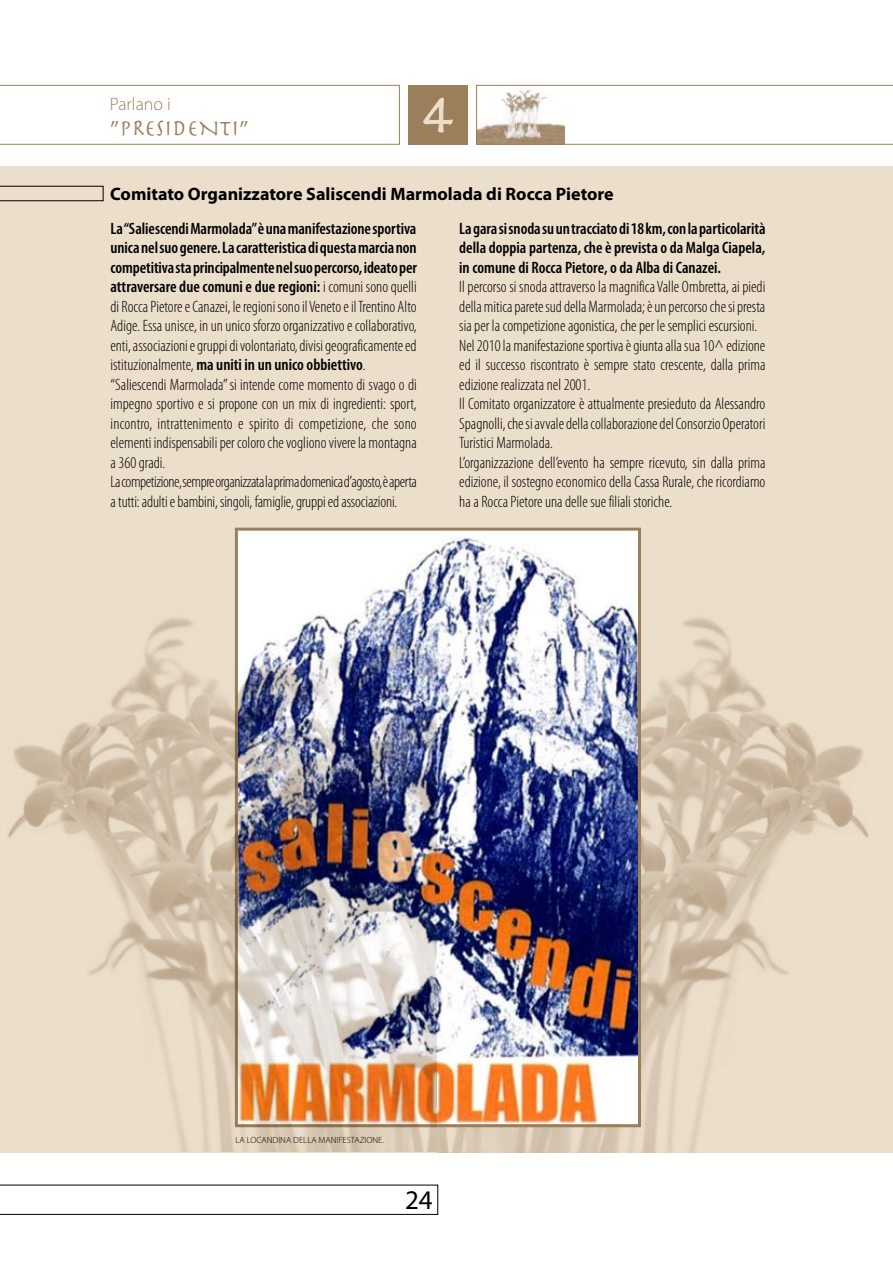
<style>
.page{position:relative;width:893px;height:1263px;background:#fff}
.page>*{position:absolute;margin:0;border:0;box-sizing:border-box;transform-origin:0 0}
.t1{font:54px "Herculanum";color:#ebdeca}
.t2{font:27px "Myriad Pro";color:#000}
.t3{font:23.1px "Herculanum";color:#9b7f5a}
.t4{font:700 18px "Myriad Pro";color:#000}
.t5{font:300 18px "Myriad Pro";color:#9b7f5a}
.t6{font:300 condensed 16.5px/19.5px "Myriad Pro";color:#000}
.t7{font:600 condensed 16.5px/19.5px "Myriad Pro";color:#000;text-align:justify}
.t8{font:300 9px "Myriad Pro";color:#000}
.s1{font-weight:600}
</style>
<div class="page">
<div style="left:0;top:166px;width:893px;height:986px;background:#ebdeca"></div>
<img style="left:438px;top:618px;width:430px;height:534px">
<img style="left:478px;top:87px;width:87px;height:56px">
<div style="left:408px;top:85px;width:60px;height:60px;background:#9b7f5a"></div>
<svg style="left:0;top:85px;width:400px;height:60px"></svg>
<svg style="left:423px;top:97px;width:30px;height:36px"></svg>
<svg style="left:0;top:1185px;width:438px;height:29px"></svg>
<div style="left:476px;top:85px;width:417px;height:60px;border:1px solid #9b7f5a"></div>
<svg style="left:0;top:186px;width:103px;height:15px"></svg>
<img style="left:239px;top:532px;width:398px;height:591px">
<div style="left:235px;top:528px;width:406px;height:599px;border:3px solid #9b7f5a"></div>
<img style="left:8px;top:592px;width:428px;height:559px">
<p class="t5" style="left:110px;top:93px;width:63px">Parlano i</p>
<h3 class="t3" style="left:110px;top:113px;width:141px">”PRESIDENTI”</h3>
<h1 class="t1" style="left:422px;top:79px;width:34px">4</h1>
<p class="t4" style="left:110px;top:183px;width:505px">Comitato Organizzatore Saliscendi Marmolada di Rocca Pietore</p>
<p class="t6" style="left:111px;top:218px;width:308px"><span class="s1">La “Saliescendi Marmolada” è una manifestazione sportiva unica nel suo genere. La caratteristica di questa marcia non competitiva sta principalmente nel suo percorso, ideato per attraversare due comuni e due regioni:</span> i comuni sono quelli di Rocca Pietore e Canazei, le regioni sono il Veneto e il Trentino Alto Adige. Essa unisce, in un unico sforzo organizzativo e collaborativo, enti, associazioni e gruppi di volontariato, divisi geograficamente ed istituzionalmente, <span class="s1">ma uniti in un unico obbiettivo</span>. “Saliescendi Marmolada” si intende come momento di svago o di impegno sportivo e si propone con un mix di ingredienti: sport, incontro, intrattenimento e spirito di competizione, che sono elementi indispensabili per coloro che vogliono vivere la montagna a 360 gradi.<br>La competizione, sempre organizzata la prima domenica d’agosto, è aperta a tutti: adulti e bambini, singoli, famiglie, gruppi ed associazioni.</p>
<p class="t7" style="left:459px;top:218px;width:308px">La gara si snoda su un tracciato di 18 km, con la particolarità della doppia partenza, che è prevista o da Malga Ciapela, in comune di Rocca Pietore, o da Alba di Canazei.</p>
<p class="t6" style="left:459px;top:277px;width:308px">Il percorso si snoda attraverso la magnifica Valle Ombretta, ai piedi della mitica parete sud della Marmolada; è un percorso che si presta sia per la competizione agonistica, che per le semplici escursioni.<br>Nel 2010 la manifestazione sportiva è giunta alla sua 10^ edizione ed il successo riscontrato è sempre stato crescente, dalla prima edizione realizzata nel 2001.<br>Il Comitato organizzatore è attualmente presieduto da Alessandro Spagnolli, che si avvale della collaborazione del Consorzio Operatori Turistici Marmolada.<br>L’organizzazione dell’evento ha sempre ricevuto, sin dalla prima edizione, il sostegno economico della Cassa Rurale, che ricordiamo ha a Rocca Pietore una delle sue filiali storiche.</p>
<p class="t8" style="left:235px;top:1135px;width:150px">LA LOCANDINA DELLA MANIFESTAZIONE.</p>
<h2 class="t2" style="left:405px;top:1183px;width:29px">24</h2>
</div>
